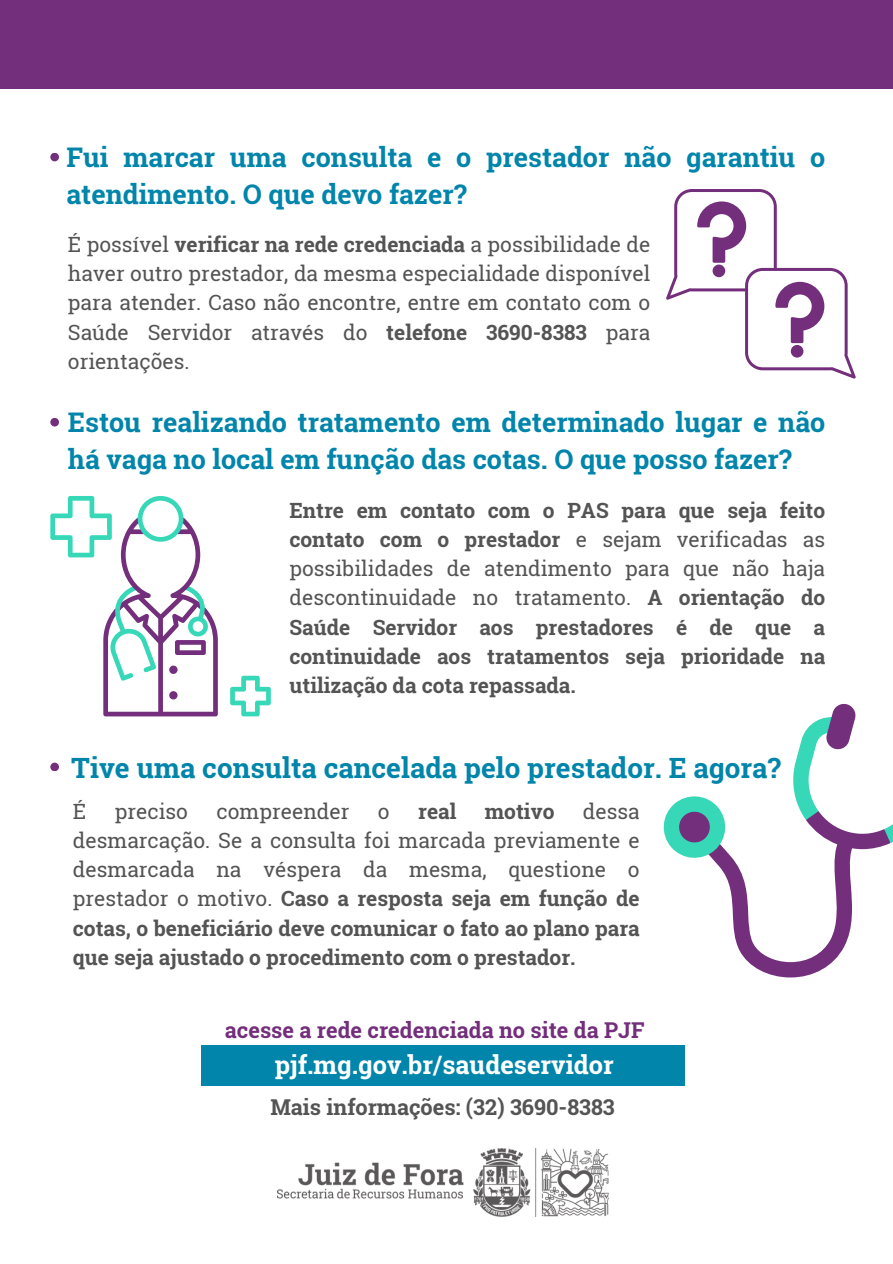
<style>
.page{position:relative;width:893px;height:1264px;background:#fff}
.page>*{position:absolute;margin:0;border:0;box-sizing:border-box;transform-origin:0 0}
.t1{font:700 27.9px "Roboto Slab";color:#0185aa}
.t2{font:700 27px/37.2px "Roboto Slab";color:#0185aa}
.t3{font:700 25.35px "Roboto Slab";color:#fff}
.t4{font:700 21.75px "Roboto Slab";color:#732e7c}
.t5{font:700 21.75px "Roboto Slab";color:#545454}
.t6{font:700 21px/29.2px "Roboto Slab";color:#545454;text-align:justify}
.t7{font:21px/29.2px "Roboto Slab";color:#545454;text-align:justify}
.s1{font-weight:700}
.s2{font-weight:400}
</style>
<div class="page">
<img style="left:277px;top:1148px;width:331px;height:68px">
<div style="left:0;top:0;width:892px;height:89px;background:#732e7c"></div>
<svg style="left:666px;top:189px;width:189px;height:189px"></svg>
<div style="left:790px;top:345px;width:13px;height:12px;background:#732e7c;border-radius:50%"></div>
<svg style="left:50px;top:496px;width:221px;height:220px"></svg>
<svg style="left:103px;top:517px;width:115px;height:199px"></svg>
<svg style="left:663px;top:703px;width:229px;height:274px"></svg>
<div style="left:201px;top:1045px;width:483px;height:40px;background:#0185aa"></div>
<div style="left:50px;top:153px;width:9px;height:8px;background:#732e7c;border-radius:50%"></div>
<div style="left:50px;top:418px;width:9px;height:8px;background:#732e7c;border-radius:50%"></div>
<div style="left:50px;top:762px;width:9px;height:9px;background:#732e7c;border-radius:50%"></div>
<p class="t2" style="left:66px;top:138px;width:760px">Fui marcar uma consulta e o prestador não garantiu o atendimento. O que devo fazer?</p>
<p class="t7" style="left:68px;top:229px;width:584px">É possível <span class="s1">verificar na rede credenciada</span> a possibilidade de haver outro prestador, da mesma especialidade disponível para atender. Caso não encontre, entre em contato com o Saúde Servidor através do <span class="s1">telefone 3690-8383</span> para orientações.</p>
<p class="t2" style="left:68px;top:403px;width:758px">Estou realizando tratamento em determinado lugar e não há vaga no local em função das cotas. O que posso fazer?</p>
<p class="t6" style="left:289px;top:494px;width:537px">Entre em contato com o PAS para que seja feito contato com o prestador <span class="s2">e sejam verificadas as possibilidades de atendimento para que não haja descontinuidade no tratamento.</span> A orientação do Saúde Servidor aos prestadores é de que a continuidade aos tratamentos seja prioridade na utilização da cota repassada.</p>
<p class="t1" style="left:71px;top:748px;width:711px">Tive uma consulta cancelada pelo prestador. E agora?</p>
<p class="t7" style="left:73px;top:795px;width:15px">É</p>
<p class="t7" style="left:115px;top:795px;width:75px">preciso</p>
<p class="t7" style="left:216px;top:795px;width:134px">compreender</p>
<p class="t7" style="left:378px;top:795px;width:13px">o</p>
<p class="t6" style="left:418px;top:795px;width:40px">real</p>
<p class="t6" style="left:484px;top:795px;width:71px">motivo</p>
<p class="t6" style="left:73px;top:795px;width:568px;text-indent:510px"><span class="s2">dessa desmarcação. Se a consulta foi marcada previamente e desmarcada na véspera da mesma, questione o prestador o motivo.</span> Caso a resposta seja em função de cotas, o beneficiário deve comunicar o fato ao plano para que seja ajustado o procedimento com o prestador.</p>
<p class="t4" style="left:225px;top:1014px;width:421px">acesse a rede credenciada no site da PJF</p>
<p class="t3" style="left:275px;top:1047px;width:340px">pjf.mg.gov.br/saudeservidor</p>
<p class="t5" style="left:270px;top:1092px;width:346px">Mais informações: (32) 3690-8383</p>
</div>
